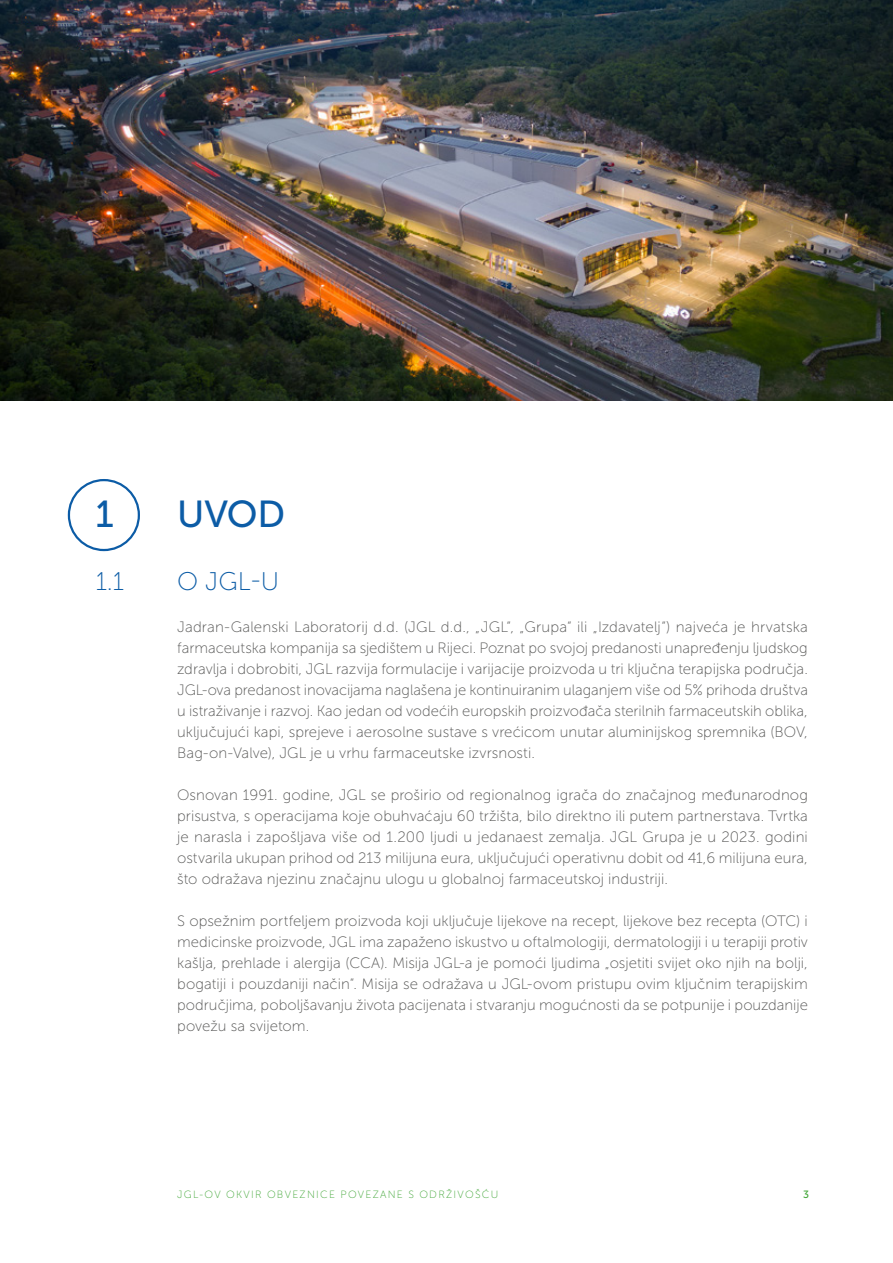
<style>
.page{position:relative;width:893px;height:1263px;background:#fff}
.page>*{position:absolute;margin:0;border:0;box-sizing:border-box;transform-origin:0 0}
.t1{font:37.5px "Museo Sans 500";color:#0c5ca6}
.t2{font:25.5px "Museo Sans 100";color:#0c5ca6}
.t3{font:15px/21px "Museo Sans 100";letter-spacing:.005em;color:#575756;text-align:justify}
.t4{font:10.5px "Museo Sans 100";letter-spacing:.12em;color:#3fa535}
.t5{font:10.5px "Museo Sans 500";color:#3fa535}
.s1{font-style:inherit}
</style>
<div class="page">
<img style="left:0;top:0;width:893px;height:401px">
<div style="left:68px;top:479px;width:72px;height:72px;border:2px solid #0c5ca6;border-radius:50%"></div>
<h1 class="t1" style="left:95px;top:493px;width:20px">1</h1>
<h1 class="t1" style="left:177px;top:493px;width:109px">UVOD</h1>
<h2 class="t2" style="left:96px;top:567px;width:30px">1.1</h2>
<h2 class="t2" style="left:177px;top:567px;width:103px">O JGL-U</h2>
<p class="t3" style="left:177px;top:616px;width:632px">Jadran-Galenski Laboratorij d.d. (JGL d.d., „JGL“, „Grupa“ ili „Izdavatelj“) najveća je hrvatska farmaceutska kompanija sa sjedištem u Rijeci. Poznat po svojoj predanosti unapređenju ljudskog zdravlja i dobrobiti, JGL razvija formulacije i varijacije proizvoda u tri ključna terapijska područja.<br>JGL-ova predanost inovacijama naglašena je kontinuiranim ulaganjem više od 5% prihoda društva u istraživanje i razvoj. Kao jedan od vodećih europskih proizvođača sterilnih farmaceutskih oblika, uključujući kapi, sprejeve i aerosolne sustave s vrećicom unutar aluminijskog spremnika (BOV, Bag-on-Valve), JGL je u vrhu farmaceutske izvrsnosti.</p>
<p class="t3" style="left:177px;top:784px;width:632px">Osnovan 1991. godine, JGL se proširio od regionalnog igrača do značajnog međunarodnog prisustva, s operacijama koje obuhvaćaju 60 tržišta, bilo direktno ili putem partnerstava. Tvrtka je narasla i zapošljava više od 1.200 ljudi u jedanaest zemalja. JGL Grupa je u 2023. godini ostvarila ukupan prihod od 213 milijuna eura, uključujući operativnu dobit od 41,6 milijuna eura, što odražava njezinu značajnu ulogu u globalnoj farmaceutskoj industriji.</p>
<p class="t3" style="left:177px;top:910px;width:632px">S opsežnim portfeljem proizvoda koji uključuje lijekove na recept, lijekove bez recepta (OTC) i medicinske proizvode, JGL ima zapaženo iskustvo u oftalmologiji, dermatologiji i u terapiji protiv kašlja, prehlade i alergija (CCA). Misija JGL-a je pomoći ljudima „osjetiti svijet oko njih na bolji, bogatiji i pouzdaniji način“. Misija se odražava u JGL-ovom pristupu ovim ključnim terapijskim područjima, poboljšavanju života pacijenata i stvaranju mogućnosti da se potpunije i pouzdanije povežu sa svijetom.</p>
<p class="t4" style="left:177px;top:1189px;width:323px"><span class="s1">JGL-OV</span> OKVIR OBVEZNICE POVEZANE S ODRŽIVOŠĆU</p>
<p class="t5" style="left:803px;top:1189px;width:7px">3</p>
</div>
